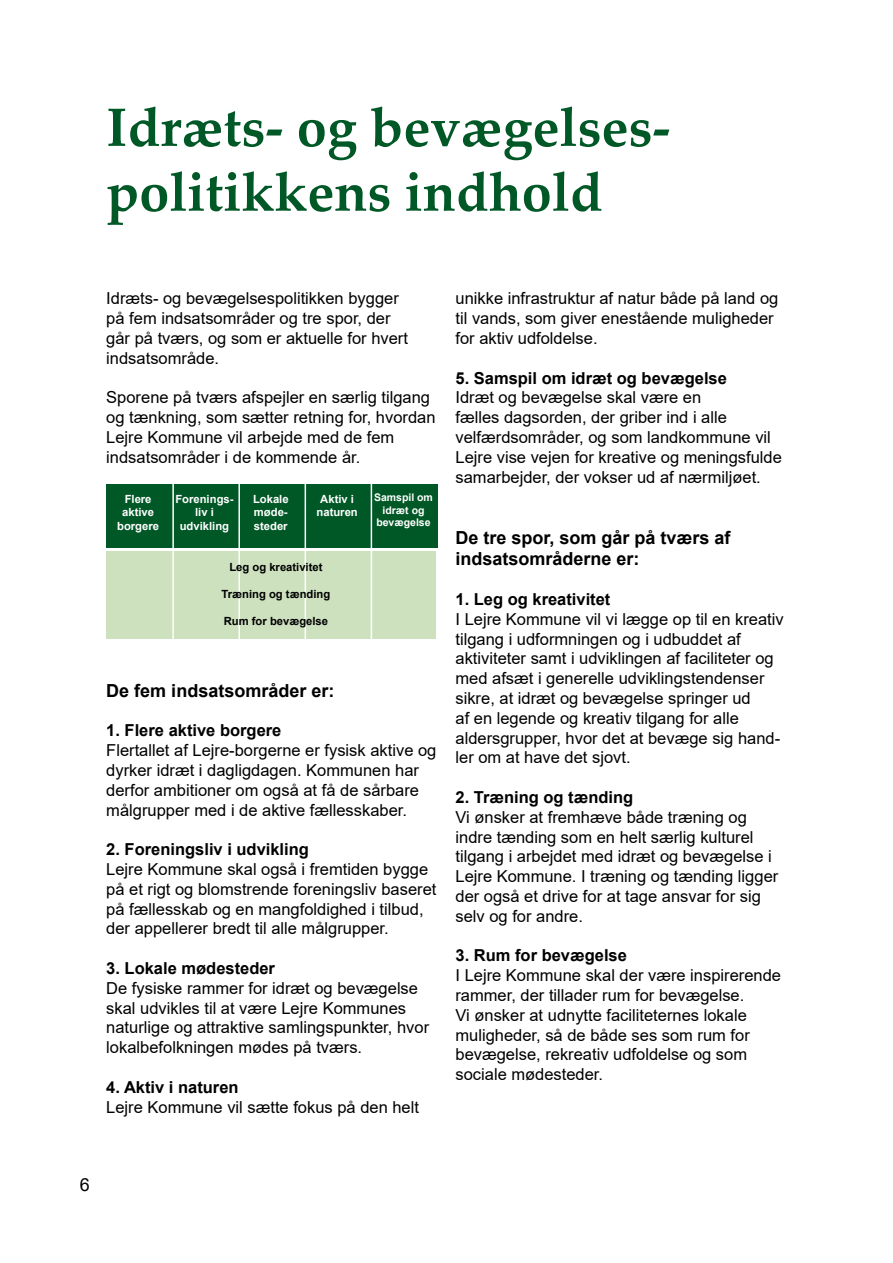
<style>
.page{position:relative;width:893px;height:1263px;background:#fff}
.page>*{position:absolute;margin:0;border:0;box-sizing:border-box;transform-origin:0 0}
.Overskrift{font:700 54px "Palatino Linotype";color:#005826}
.Underoverskrift{font:700 18px/21.6px "Arial";color:#000}
.t1{font:18px "Arial";color:#000}
.Brødtekst{font:16.5px/19.8px "Arial";color:#000}
.Brødtekst-2{font:700 16.5px "Arial";color:#000}
.Brødtekst-3{font:700 11.25px/13.5px "Arial";color:#fff;text-align:center}
.Brødtekst-4{font:700 11.25px "Arial";color:#000}
.Brødtekst-5{font:700 10.5px/12.6px "Arial";color:#fff;text-align:center}
</style>
<div class="page">
<div style="left:106px;top:552px;width:330px;height:87px;background:#cde1be"></div>
<div style="left:106px;top:484px;width:331px;height:63px;background:#005826"></div>
<hr style="left:238px;top:477px;width:2px;height:170px;background:#fff">
<hr style="left:172px;top:477px;width:2px;height:170px;background:#fff">
<hr style="left:305px;top:477px;width:1px;height:170px;background:#fff">
<hr style="left:371px;top:477px;width:1px;height:170px;background:#fff">
<h2 class="Overskrift" style="left:106px;top:89px;width:565px">Idræts- og bevægelses-</h2>
<h2 class="Overskrift" style="left:106px;top:154px;width:498px">politikkens indhold</h2>
<p class="Brødtekst" style="left:106px;top:289px;width:303px">Idræts- og bevægelsespolitikken bygger på fem indsatsområder og tre spor, der går på tværs, og som er aktuelle for hvert indsatsområde.</p>
<p class="Brødtekst" style="left:106px;top:388px;width:331px">Sporene på tværs afspejler en særlig tilgang og tænkning, som sætter retning for, hvordan Lejre Kommune vil arbejde med de fem indsatsområder i de kommende år.</p>
<p class="Brødtekst-3" style="left:125px;top:492px;width:28px">Flere</p>
<p class="Brødtekst-3" style="left:117px;top:505px;width:43px">aktive borgere</p>
<p class="Brødtekst-3" style="left:317px;top:492px;width:43px">Aktiv i naturen</p>
<p class="Brødtekst-5" style="left:374px;top:491px;width:60px">Samspil om idræt og bevægelse</p>
<p class="Brødtekst-3" style="left:175px;top:492px;width:60px">Forenings&shy;liv i udvikling</p>
<p class="Brødtekst-3" style="left:253px;top:492px;width:37px">Lokale</p>
<p class="Brødtekst-3" style="left:254px;top:505px;width:35px">møde-</p>
<p class="Brødtekst-3" style="left:254px;top:519px;width:35px">steder</p>
<p class="Brødtekst-4" style="left:229px;top:559px;width:95px">Leg og kreativitet</p>
<p class="Brødtekst-4" style="left:222px;top:586px;width:110px">Træning og tænding</p>
<p class="Brødtekst-4" style="left:224px;top:613px;width:106px">Rum for bevægelse</p>
<h3 class="Underoverskrift" style="left:106px;top:680px;width:230px">De fem indsatsområder er:</h3>
<p class="Brødtekst-2" style="left:106px;top:719px;width:177px">1. Flere aktive borgere</p>
<p class="Brødtekst" style="left:106px;top:740px;width:332px">Flertallet af Lejre-borgerne er fysisk aktive og dyrker idræt i dagligdagen. Kommunen har derfor ambitioner om også at få de sårbare målgrupper med i de aktive fællesskaber.</p>
<p class="Brødtekst-2" style="left:106px;top:838px;width:204px">2. Foreningsliv i udvikling</p>
<p class="Brødtekst" style="left:106px;top:859px;width:332px">Lejre Kommune skal også i fremtiden bygge på et rigt og blomstrende foreningsliv baseret på fællesskab og en mangfoldighed i tilbud, der appellerer bredt til alle målgrupper.</p>
<p class="Brødtekst-2" style="left:106px;top:956px;width:170px">3. Lokale mødesteder</p>
<p class="Brødtekst" style="left:106px;top:978px;width:324px">De fysiske rammer for idræt og bevægelse skal udvikles til at være Lejre Kommunes naturlige og attraktive samlingspunkter, hvor lokalbefolkningen mødes på tværs.</p>
<p class="Brødtekst-2" style="left:106px;top:1075px;width:134px">4. Aktiv i naturen</p>
<p class="Brødtekst" style="left:106px;top:1097px;width:314px">Lejre Kommune vil sætte fokus på den helt</p>
<p class="Brødtekst" style="left:455px;top:289px;width:324px">unikke infrastruktur af natur både på land og til vands, som giver enestående muligheder for aktiv udfoldelse.</p>
<p class="Brødtekst-2" style="left:455px;top:366px;width:273px">5. Samspil om idræt og bevægelse</p>
<p class="Brødtekst" style="left:455px;top:388px;width:328px">Idræt og bevægelse skal være en<br>fælles dagsorden, der griber ind i alle velfærdsområder, og som landkommune vil Lejre vise vejen for kreative og meningsfulde samarbejder, der vokser ud af nærmiljøet.</p>
<h3 class="Underoverskrift" style="left:455px;top:527px;width:277px">De tre spor, som går på tværs af indsatsområderne er:</h3>
<p class="Brødtekst-2" style="left:455px;top:588px;width:156px">1. Leg og kreativitet</p>
<p class="Brødtekst" style="left:455px;top:609px;width:330px">I Lejre Kommune vil vi lægge op til en kreativ tilgang i udformningen og i udbuddet af aktiviteter samt i udviklingen af faciliteter og med afsæt i generelle udviklingstendenser sikre, at idræt og bevægelse springer ud<br>af en legende og kreativ tilgang for alle aldersgrupper, hvor det at bevæge sig hand&shy;ler om at have det sjovt.</p>
<p class="Brødtekst-2" style="left:455px;top:786px;width:179px">2. Træning og tænding</p>
<p class="Brødtekst" style="left:455px;top:807px;width:324px">Vi ønsker at fremhæve både træning og indre tænding som en helt særlig kulturel tilgang i arbejdet med idræt og bevægelse i Lejre Kommune. I træning og tænding ligger der også et drive for at tage ansvar for sig selv og for andre.</p>
<p class="Brødtekst-2" style="left:455px;top:944px;width:173px">3. Rum for bevægelse</p>
<p class="Brødtekst" style="left:455px;top:965px;width:327px">I Lejre Kommune skal der være inspirerende rammer, der tillader rum for bevægelse.<br>Vi ønsker at udnytte faciliteternes lokale muligheder, så de både ses som rum for bevægelse, rekreativ udfoldelse og som sociale mødesteder.</p>
<p class="t1" style="left:80px;top:1172px;width:12px">6</p>
</div>
